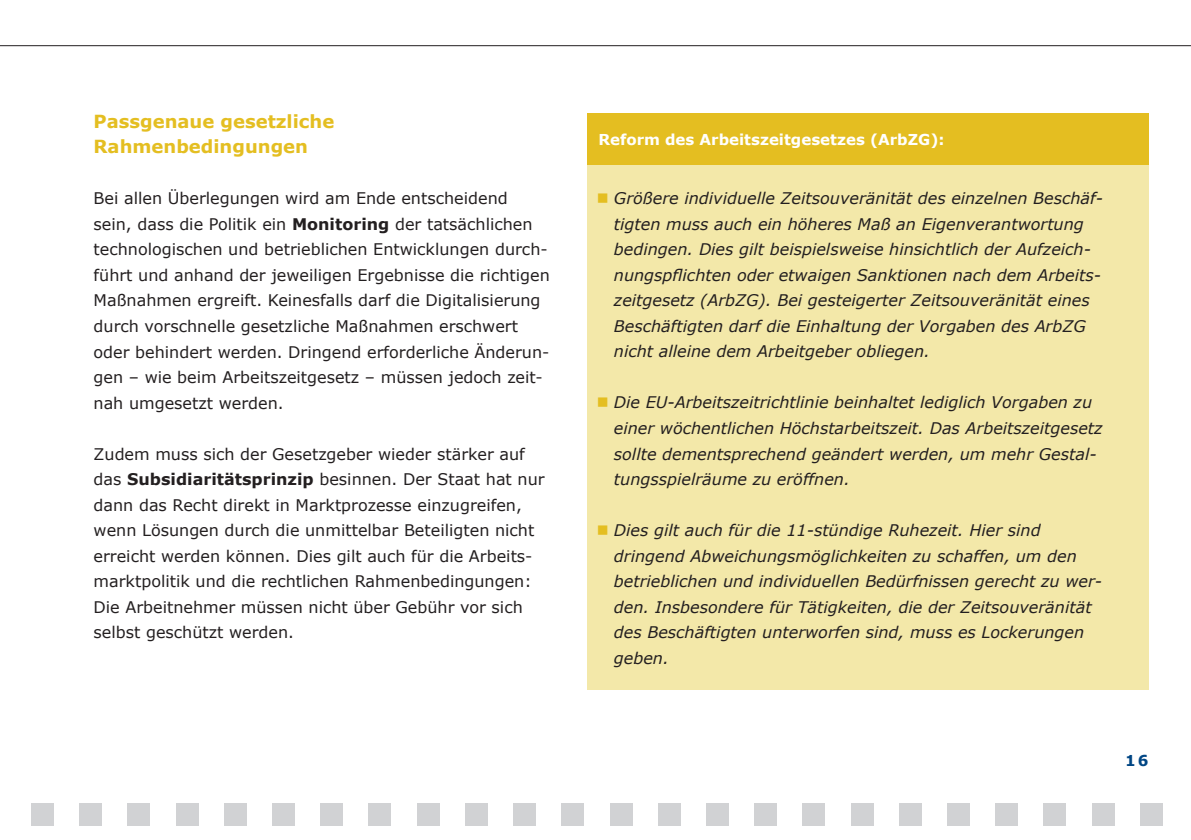
<style>
.page{position:relative;width:1191px;height:840px;background:#fff}
.page>*{position:absolute;margin:0;border:0;box-sizing:border-box;transform-origin:0 0}
.t1{font:700 18px/25.6px "Verdana";color:#e4be21}
.t2{font:italic 16px/25.6px "Verdana";color:#231f20}
.t3{font:16px/25.6px "Verdana";color:#231f20}
.t4{font:700 15px "Verdana";color:#fff}
.t5{font:700 15px "Verdana";color:#004684}
.s1{font-weight:700}
.s2{color:#e4be21}
</style>
<div class="page">
<div style="left:31px;top:802px;width:23px;height:23px;background:#d1d2d4"></div>
<div style="left:79px;top:802px;width:23px;height:23px;background:#d1d2d4"></div>
<div style="left:128px;top:802px;width:22px;height:23px;background:#d1d2d4"></div>
<div style="left:176px;top:802px;width:22px;height:23px;background:#d1d2d4"></div>
<div style="left:224px;top:802px;width:23px;height:23px;background:#d1d2d4"></div>
<div style="left:272px;top:802px;width:23px;height:23px;background:#d1d2d4"></div>
<div style="left:320px;top:802px;width:23px;height:23px;background:#d1d2d4"></div>
<div style="left:369px;top:802px;width:22px;height:23px;background:#d1d2d4"></div>
<div style="left:417px;top:802px;width:22px;height:23px;background:#d1d2d4"></div>
<div style="left:465px;top:802px;width:23px;height:23px;background:#d1d2d4"></div>
<div style="left:513px;top:802px;width:23px;height:23px;background:#d1d2d4"></div>
<div style="left:561px;top:802px;width:23px;height:23px;background:#d1d2d4"></div>
<div style="left:609px;top:802px;width:23px;height:23px;background:#d1d2d4"></div>
<div style="left:658px;top:802px;width:22px;height:23px;background:#d1d2d4"></div>
<div style="left:706px;top:802px;width:23px;height:23px;background:#d1d2d4"></div>
<div style="left:754px;top:802px;width:23px;height:23px;background:#d1d2d4"></div>
<div style="left:802px;top:802px;width:23px;height:23px;background:#d1d2d4"></div>
<div style="left:850px;top:802px;width:23px;height:23px;background:#d1d2d4"></div>
<div style="left:899px;top:802px;width:22px;height:23px;background:#d1d2d4"></div>
<div style="left:947px;top:802px;width:22px;height:23px;background:#d1d2d4"></div>
<div style="left:995px;top:802px;width:23px;height:23px;background:#d1d2d4"></div>
<div style="left:1043px;top:802px;width:23px;height:23px;background:#d1d2d4"></div>
<div style="left:1091px;top:802px;width:23px;height:23px;background:#d1d2d4"></div>
<div style="left:1140px;top:802px;width:22px;height:23px;background:#d1d2d4"></div>
<div style="left:587px;top:164px;width:561px;height:525px;background:#f3e8a9"></div>
<div style="left:587px;top:113px;width:561px;height:51px;background:#e4be21"></div>
<hr style="left:0;top:45px;width:1191px;height:1px;background:#231f20">
<p class="t1" style="left:94px;top:108px;width:242px">Passgenaue gesetzliche<br>Rahmenbedingungen</p>
<p class="t3" style="left:94px;top:185px;width:458px">Bei allen Überlegungen wird am Ende entscheidend sein, dass die Politik ein <span class="s1">Monitoring</span> der tatsächlichen technologischen und betrieblichen Entwicklungen durch&shy;führt und anhand der jeweiligen Ergebnisse die richtigen Maßnahmen ergreift. Keinesfalls darf die Digitalisierung durch vorschnelle gesetzliche Maßnahmen erschwert oder behindert werden. Dringend erforderliche Änderun&shy;gen – wie beim Arbeitszeitgesetz – müssen jedoch zeit&shy;nah umgesetzt werden.</p>
<p class="t3" style="left:94px;top:440px;width:452px">Zudem muss sich der Gesetzgeber wieder stärker auf das <span class="s1">Subsidiaritätsprinzip</span> besinnen. Der Staat hat nur dann das Recht direkt in Marktprozesse einzugreifen, wenn Lösungen durch die unmittelbar Beteiligten nicht erreicht werden können. Dies gilt auch für die Arbeits&shy;marktpolitik und die rechtlichen Rahmenbedingungen:<br>Die Arbeitnehmer müssen nicht über Gebühr vor sich selbst geschützt werden.</p>
<p class="t4" style="left:598px;top:130px;width:348px">Reform des Arbeitszeitgesetzes (ArbZG):</p>
<p class="t2" style="left:614px;top:185px;width:490px;text-indent:-17px"><span class="s2">■</span> Größere individuelle Zeitsouveränität des einzelnen Beschäf&shy;tigten muss auch ein höheres Maß an Eigenverantwortung bedingen. Dies gilt beispielsweise hinsichtlich der Aufzeich&shy;nungspflichten oder etwaigen Sanktionen nach dem Arbeits&shy;zeitgesetz (ArbZG). Bei gesteigerter Zeitsouveränität eines Beschäftigten darf die Einhaltung der Vorgaben des ArbZG nicht alleine dem Arbeitgeber obliegen.</p>
<p class="t2" style="left:614px;top:389px;width:490px;text-indent:-17px"><span class="s2">■</span> Die EU-Arbeitszeitrichtlinie beinhaltet lediglich Vorgaben zu einer wöchentlichen Höchstarbeitszeit. Das Arbeitszeitgesetz sollte dementsprechend geändert werden, um mehr Gestal&shy;tungsspielräume zu eröffnen.</p>
<p class="t2" style="left:614px;top:516px;width:489px;text-indent:-17px"><span class="s2">■</span> Dies gilt auch für die 11-stündige Ruhezeit. Hier sind dringend Abweichungsmöglichkeiten zu schaffen, um den betrieblichen und individuellen Bedürfnissen gerecht zu wer&shy;den. Insbesondere für Tätigkeiten, die der Zeitsouveränität des Beschäftigten unterworfen sind, muss es Lockerungen geben.</p>
<p class="t5" style="left:1125px;top:750px;width:25px">16</p>
</div>
